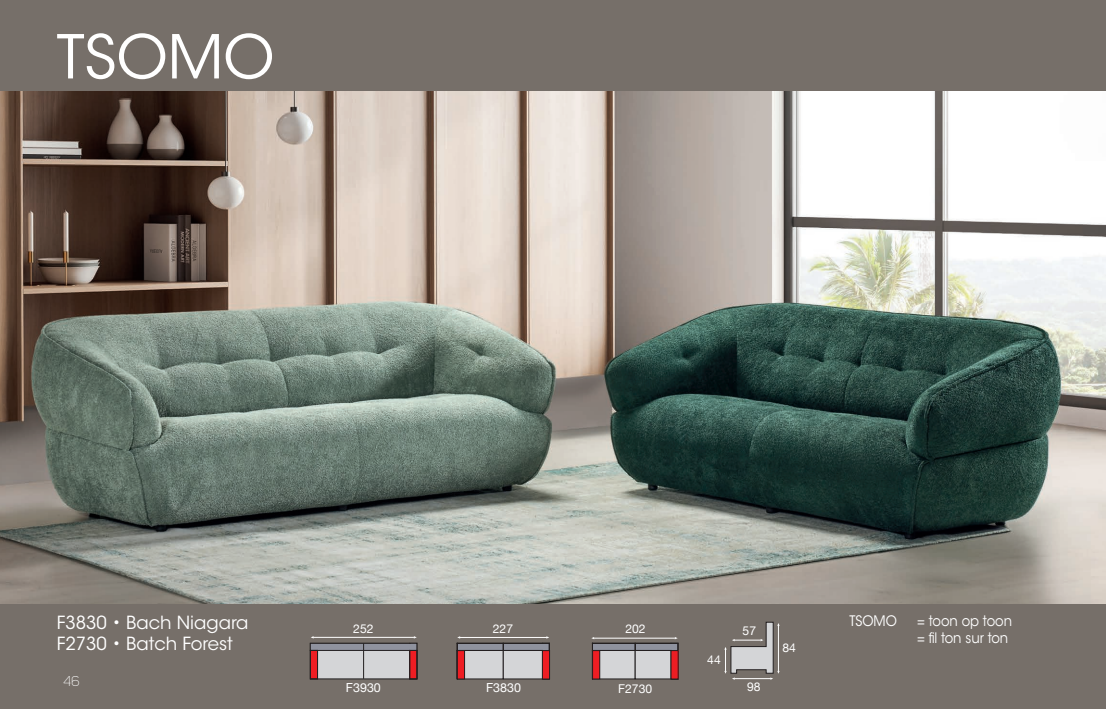
<style>
.page{position:relative;width:1106px;height:709px;background:#fff}
.page>*{position:absolute;margin:0;border:0;box-sizing:border-box;transform-origin:0 0}
.t1{font:60px "ITC Avant Garde Std";color:#fff}
.t2{font:18px/21.6px "ITC Avant Garde Std";color:#fff}
.t3{font:14.4px/16.8px "ITC Avant Garde Std";color:#fff;scale:.91 1}
.t4{font:14px "Uni Sans Light";color:#fff}
.t5{font:12.5px "Helvetica Neue";color:#fff}
.t6{font:12.1px "Helvetica Neue";color:#fff}
</style>
<div class="page">
<img style="left:0;top:91px;width:1106px;height:513px">
<div style="left:0;top:0;width:1106px;height:91px;background:#766f69"></div>
<div style="left:0;top:604px;width:1106px;height:105px;background:#766f69"></div>
<svg style="left:724px;top:621px;width:55px;height:59px"></svg>
<svg style="left:310px;top:636px;width:107px;height:43px;background:#b0afb1"></svg>
<div style="left:310px;top:650px;width:7px;height:29px;background:#ee1d23"></div>
<div style="left:310px;top:650px;width:8px;height:29px;border:1px solid #231f20"></div>
<div style="left:410px;top:650px;width:7px;height:29px;background:#ee1d23"></div>
<div style="left:409px;top:650px;width:8px;height:29px;border:1px solid #231f20"></div>
<hr style="left:363px;top:643px;width:1px;height:36px;background:#231f20">
<svg style="left:457px;top:636px;width:92px;height:43px"></svg>
<div style="left:542px;top:650px;width:7px;height:29px;background:#ee1d23"></div>
<div style="left:542px;top:650px;width:7px;height:29px;border:1px solid #231f20"></div>
<div style="left:457px;top:650px;width:7px;height:29px;background:#ee1d23"></div>
<div style="left:457px;top:650px;width:8px;height:29px;border:1px solid #231f20"></div>
<svg style="left:591px;top:637px;width:87px;height:42px;background:#acabae"></svg>
<div style="left:671px;top:650px;width:7px;height:29px;background:#ee1d23"></div>
<div style="left:592px;top:650px;width:7px;height:29px;background:#ee1d23"></div>
<div style="left:592px;top:650px;width:8px;height:29px;border:1px solid #231f20"></div>
<h1 class="t1" style="left:57px;top:20px;width:219px">TSOMO</h1>
<p class="t2" style="left:57px;top:611px;width:193px">F3830 • Bach Niagara<br>F2730 • Batch Forest</p>
<p class="t3" style="left:849px;top:612px;width:54px">TSOMO</p>
<p class="t3" style="left:917px;top:612px;width:106px">= toon op toon = fil ton sur ton</p>
<p class="t4" style="left:63px;top:672px;width:18px">46</p>
<p class="t5" style="left:346px;top:678px;width:36px">F3930</p>
<p class="t5" style="left:486px;top:678px;width:36px">F3830</p>
<p class="t6" style="left:618px;top:679px;width:35px">F2730</p>
<p class="t6" style="left:353px;top:619px;width:22px">252</p>
<p class="t6" style="left:742px;top:621px;width:15px">57</p>
<p class="t6" style="left:493px;top:619px;width:22px">227</p>
<p class="t6" style="left:625px;top:619px;width:22px">202</p>
<p class="t6" style="left:782px;top:639px;width:15px">84</p>
<p class="t6" style="left:707px;top:651px;width:15px">44</p>
<p class="t6" style="left:747px;top:678px;width:15px">98</p>
</div>
